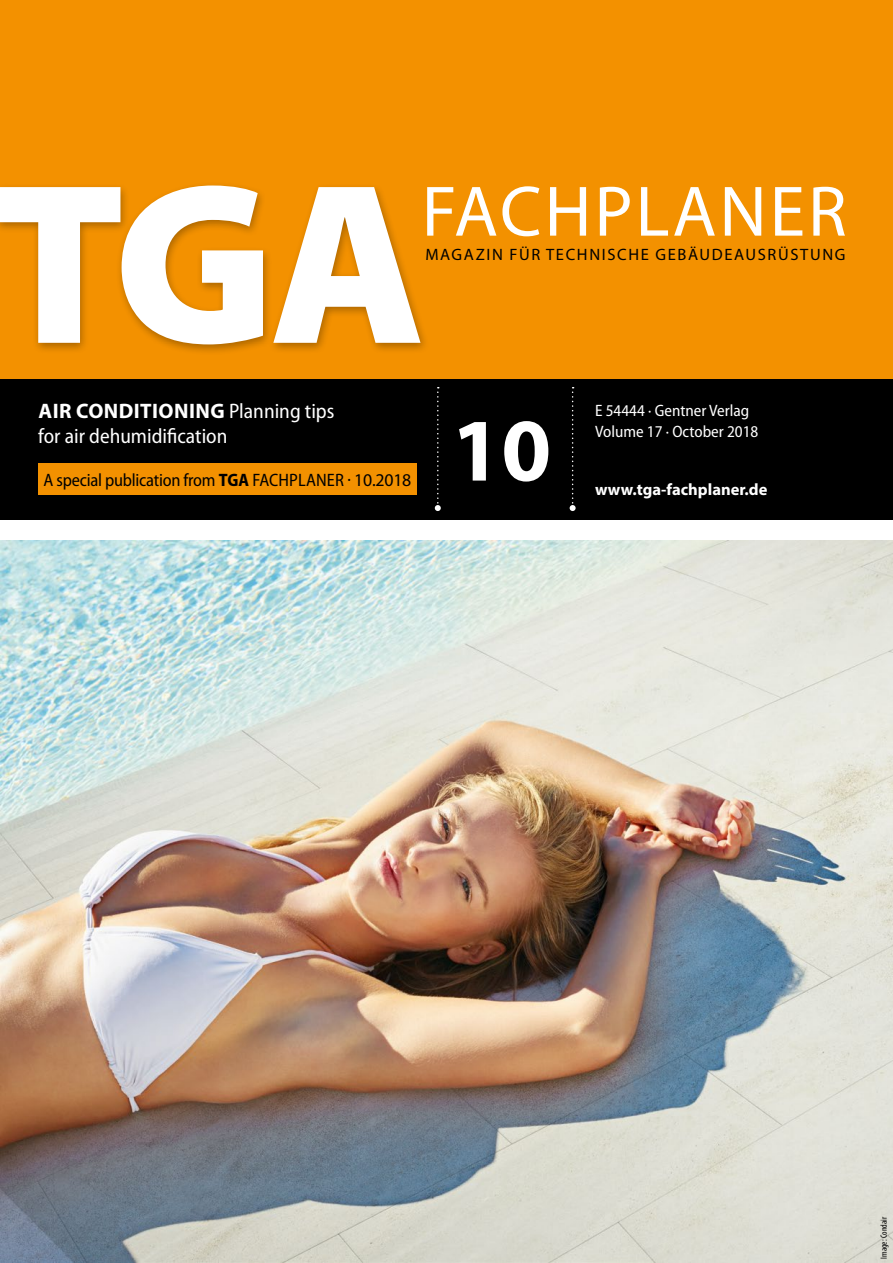
<style>
.page{position:relative;width:893px;height:1263px;background:#fff}
.page>*{position:absolute;margin:0;border:0;box-sizing:border-box;transform-origin:0 0}
.t1{font:900 231px "Myriad Pro";color:#fff}
.t2{font:700 90px "Myriad Pro";color:#fff}
.t3{font:72px "Myriad Pro";letter-spacing:.04em;color:#fff}
.t4{font:semi-condensed 21px/25.2px "Myriad Pro";color:#fff}
.t5{font:semi-condensed 18px "Myriad Pro";letter-spacing:-.015em;color:#000}
.t6{font:semi-condensed 16.5px/21px "Myriad Pro";color:#fff}
.t7{font:16.5px "Myriad Pro";letter-spacing:.1em;color:#000}
.t8{font:700 16.5px "Myriad Pro";color:#fff}
.t9{font:condensed 9px "Myriad Pro";color:#000}
.s1{font-weight:700;font-stretch:normal}
.s2{font-weight:700}
.s3{font-stretch:normal}
</style>
<div class="page">
<div style="left:0;top:378px;width:893px;height:142px;background:#000"></div>
<svg style="left:435px;top:387px;width:6px;height:124px"></svg>
<svg style="left:570px;top:387px;width:6px;height:124px"></svg>
<div style="left:0;top:0;width:893px;height:378px;background:#f39100"></div>
<div style="left:0;top:181px;width:430px;height:175px;background:#000;opacity:.3"></div>
<img style="left:0;top:540px;width:893px;height:723px">
<div style="left:38px;top:463px;width:379px;height:32px;background:#f39100"></div>
<h1 class="t1" style="left:-6px;top:134px;width:434px">TGA</h1>
<h3 class="t3" style="left:422px;top:167px;width:426px">FACHPLANER</h3>
<p class="t7" style="left:425px;top:245px;width:422px">MAGAZIN FÜR TECHNISCHE GEBÄUDEAUSRÜSTUNG</p>
<p class="t4" style="left:38px;top:399px;width:298px"><span class="s1">AIR CONDITIONING</span> Planning tips for air dehumidification</p>
<p class="t5" style="left:44px;top:470px;width:369px">A special publication from <span class="s2">TGA</span> FACHPLANER · <span class="s3">10.2018</span></p>
<h2 class="t2" style="left:451px;top:392px;width:101px">10</h2>
<p class="t6" style="left:595px;top:400px;width:165px">E 54444 · Gentner Verlag<br>Volume 17 · October 2018</p>
<p class="t8" style="left:595px;top:479px;width:174px">www.tga-fachplaner.de</p>
<p class="t9" style="left:878px;top:1259px;width:43px;rotate:-90deg">Image: Condair</p>
</div>
